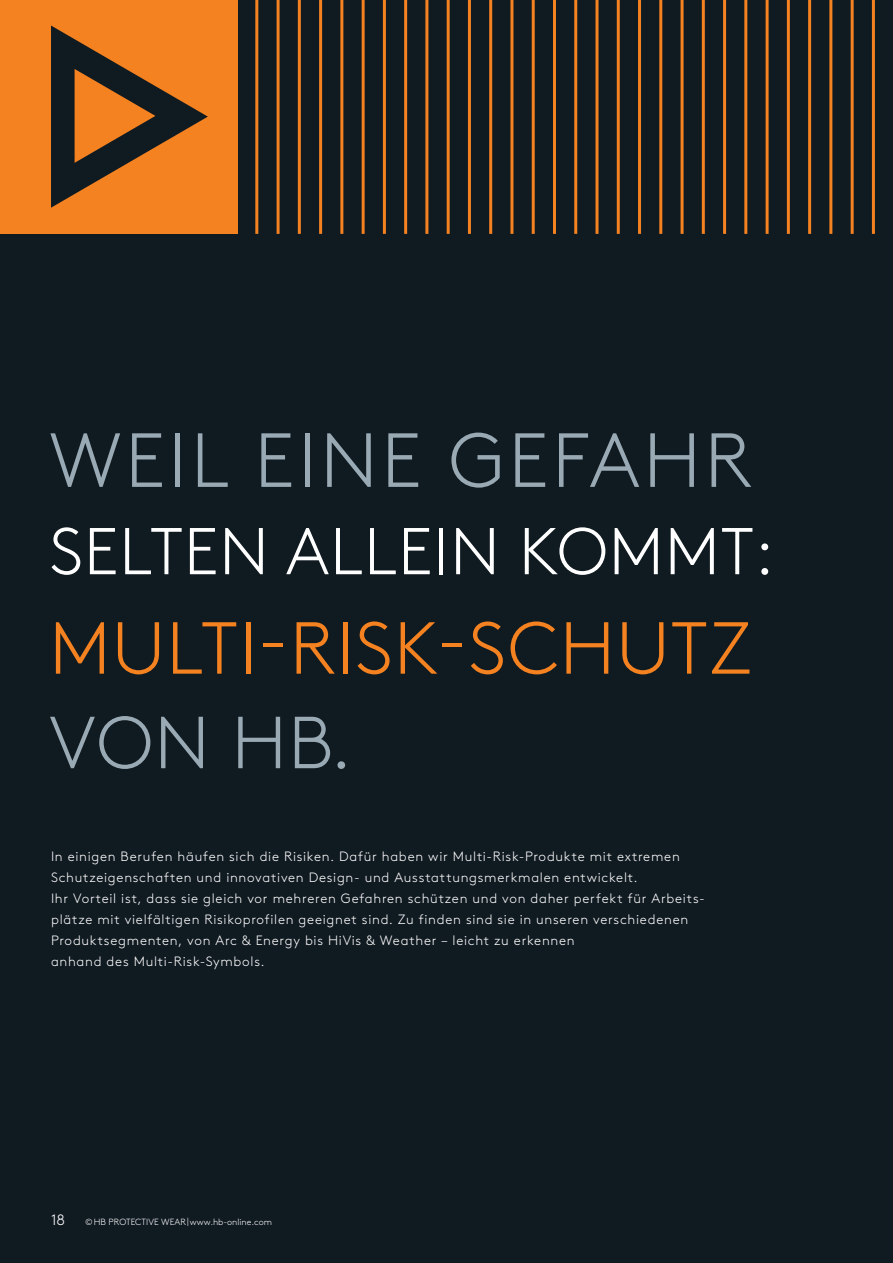
<style>
.page{position:relative;width:893px;height:1263px;background:#101a21}
.page>*{position:absolute;margin:0;border:0;box-sizing:border-box;transform-origin:0 0}
.t1{font:300 76.5px "Brown Pro";letter-spacing:.05em;color:#9aaab4}
.t2{font:300 73.5px/94.5px "Brown Pro";letter-spacing:.02em;color:#f58220}
.t3{font:300 66px "Brown Pro";letter-spacing:.015em;color:#fff}
.t4{font:300 15px "Brown Pro";color:#fff}
.Intro_Fließtext{font:300 13.5px/21px "Brown Pro";letter-spacing:.055em;color:#fff}
.t5{font:300 9px "Brown Pro";letter-spacing:.01em;color:#fff}
.s1{color:#9aaab4}
</style>
<div class="page">
<div style="left:0;top:0;width:237px;height:234px;background:#f58220"></div>
<svg style="left:51px;top:26px;width:157px;height:182px"></svg>
<hr style="left:255px;top:0;width:3px;height:234px;background:#f58220">
<hr style="left:277px;top:0;width:3px;height:234px;background:#f58220">
<hr style="left:298px;top:0;width:3px;height:234px;background:#f58220">
<hr style="left:319px;top:0;width:3px;height:234px;background:#f58220">
<hr style="left:340px;top:0;width:3px;height:234px;background:#f58220">
<hr style="left:362px;top:0;width:3px;height:234px;background:#f58220">
<hr style="left:383px;top:0;width:3px;height:234px;background:#f58220">
<hr style="left:404px;top:0;width:3px;height:234px;background:#f58220">
<hr style="left:425px;top:0;width:3px;height:234px;background:#f58220">
<hr style="left:447px;top:0;width:3px;height:234px;background:#f58220">
<hr style="left:468px;top:0;width:3px;height:234px;background:#f58220">
<hr style="left:702px;top:0;width:3px;height:234px;background:#f58220">
<hr style="left:489px;top:0;width:3px;height:234px;background:#f58220">
<hr style="left:723px;top:0;width:3px;height:234px;background:#f58220">
<hr style="left:510px;top:0;width:3px;height:234px;background:#f58220">
<hr style="left:744px;top:0;width:3px;height:234px;background:#f58220">
<hr style="left:532px;top:0;width:3px;height:234px;background:#f58220">
<hr style="left:766px;top:0;width:3px;height:234px;background:#f58220">
<hr style="left:553px;top:0;width:3px;height:234px;background:#f58220">
<hr style="left:787px;top:0;width:3px;height:234px;background:#f58220">
<hr style="left:574px;top:0;width:3px;height:234px;background:#f58220">
<hr style="left:808px;top:0;width:3px;height:234px;background:#f58220">
<hr style="left:595px;top:0;width:3px;height:234px;background:#f58220">
<hr style="left:829px;top:0;width:3px;height:234px;background:#f58220">
<hr style="left:617px;top:0;width:3px;height:234px;background:#f58220">
<hr style="left:851px;top:0;width:3px;height:234px;background:#f58220">
<hr style="left:638px;top:0;width:3px;height:234px;background:#f58220">
<hr style="left:872px;top:0;width:3px;height:234px;background:#f58220">
<hr style="left:659px;top:0;width:3px;height:234px;background:#f58220">
<hr style="left:681px;top:0;width:3px;height:234px;background:#f58220">
<p class="t1" style="left:49px;top:404px;width:704px">WEIL EINE GEFAHR</p>
<p class="t3" style="left:49px;top:503px;width:726px">SELTEN ALLEIN KOMMT:</p>
<p class="t2" style="left:49px;top:596px;width:704px">MULTI-RISK-SCHUTZ<br><span class="s1">VON HB.</span></p>
<p class="Intro_Fließtext" style="left:51px;top:844px;width:653px">In einigen Berufen häufen sich die Risiken. Dafür haben wir Multi-Risk-Produkte mit extremen Schutzeigenschaften und innovativen Design- und Ausstattungsmerkmalen entwickelt.<br>Ihr Vorteil ist, dass sie gleich vor mehreren Gefahren schützen und von daher perfekt für Arbeits&shy;plätze mit vielfältigen Risikoprofilen geeignet sind. Zu finden sind sie in unseren verschiedenen Produktsegmenten, von Arc &amp; Energy bis HiVis &amp; Weather – leicht zu erkennen<br>anhand des Multi-Risk-Symbols.</p>
<p class="t4" style="left:51px;top:1209px;width:16px">18</p>
<p class="t5" style="left:85px;top:1215px;width:188px">©HB PROTECTIVE WEAR|www.hb-online.com</p>
</div>
